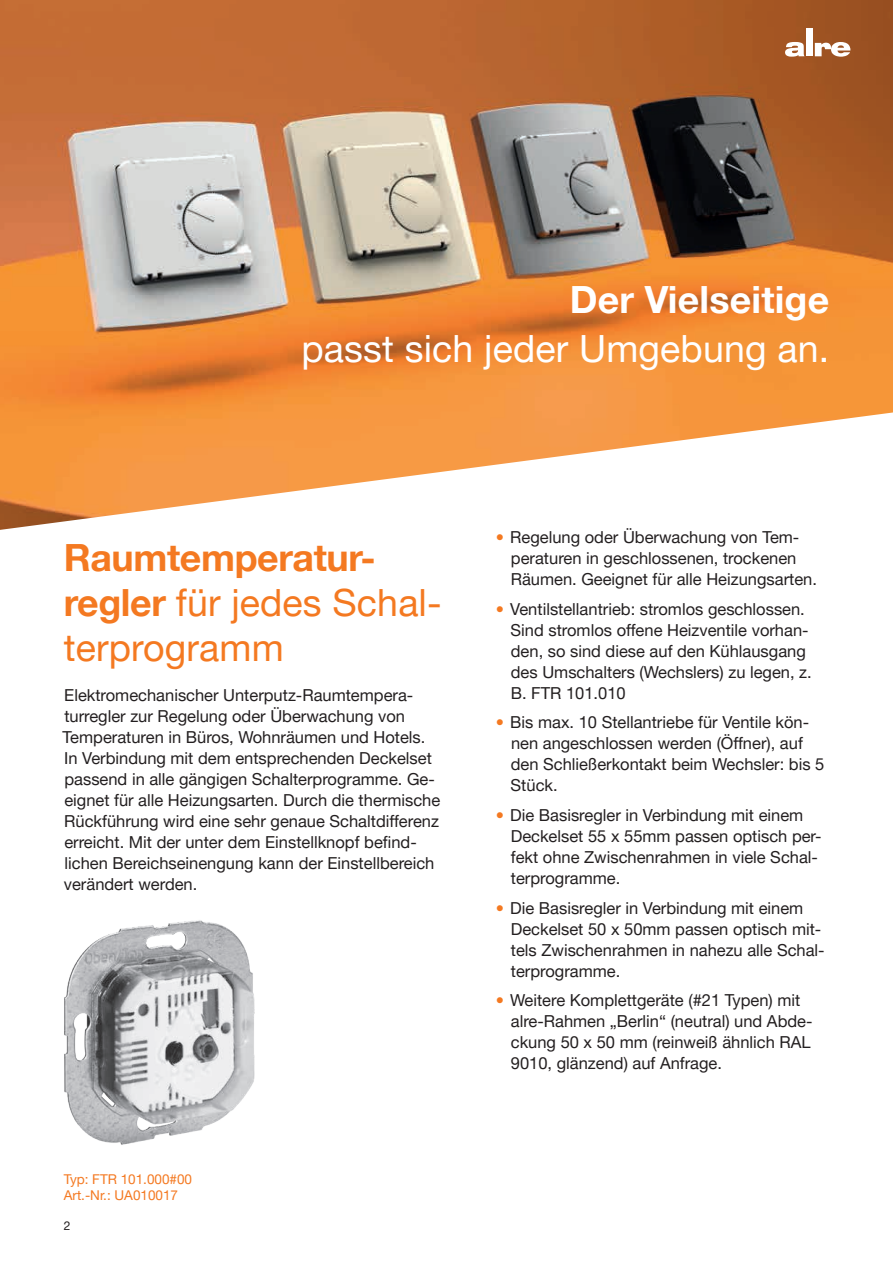
<style>
.page{position:relative;width:893px;height:1263px;background:#fff}
.page>*{position:absolute;margin:0;border:0;box-sizing:border-box;transform-origin:0 0}
.t1{font:37.5px/45px "Helvetica Neue LT Pro";letter-spacing:.005em;color:#f47921}
.t2{font:37.5px "Helvetica Neue LT Pro";letter-spacing:.005em;color:#fff}
.t3{font:700 37.5px "Helvetica Neue LT Pro";letter-spacing:.005em;color:#fff}
.t4{font:16.5px/21px "Helvetica Neue LT Pro";color:#231f20}
.t5{font:13.5px/16.2px "Helvetica Neue LT Pro";color:#f47921}
.t6{font:12px "Helvetica Neue LT Pro";color:#231f20}
.s1{font-weight:700}
.s2{color:#f47921}
</style>
<div class="page">
<img style="left:0;top:0;width:893px;height:530px">
<img style="left:64px;top:920px;width:191px;height:225px">
<svg style="left:785px;top:42px;width:19px;height:15px"></svg>
<div style="left:806px;top:28px;width:7px;height:28px;background:#fff"></div>
<svg style="left:815px;top:42px;width:35px;height:15px"></svg>
<h1 class="t3" style="left:570px;top:276px;width:261px">Der Vielseitige</h1>
<h1 class="t2" style="left:302px;top:326px;width:529px">passt sich jeder Umgebung an.</h1>
<h1 class="t1" style="left:64px;top:534px;width:379px"><span class="s1">Raumtemperatur&shy;regler</span> für jedes Schal&shy;terprogramm</h1>
<p class="t4" style="left:63px;top:684px;width:379px">Elektromechanischer Unterputz-Raumtempera&shy;turregler zur Regelung oder Überwachung von Temperaturen in Büros, Wohnräumen und Hotels.<br>In Verbindung mit dem entsprechenden Deckelset passend in alle gängigen Schalterprogramme. Ge&shy;eignet für alle Heizungsarten. Durch die thermische Rückführung wird eine sehr genaue Schaltdifferenz erreicht. Mit der unter dem Einstellknopf befind&shy;lichen Bereichseinengung kann der Einstellbereich verändert werden.</p>
<p class="t5" style="left:64px;top:1170px;width:130px">Typ: FTR 101.000#00<br>Art.-Nr.: UA010017</p>
<p class="t6" style="left:64px;top:1218px;width:8px">2</p>
<p class="t4" style="left:511px;top:527px;width:308px;text-indent:-15px"><span class="s2">•</span> Regelung oder Überwachung von Tem&shy;peraturen in geschlossenen, trockenen<br>Räumen. Geeignet für alle Heizungsarten.</p>
<p class="t4" style="left:511px;top:598px;width:303px;text-indent:-15px"><span class="s2">•</span> Ventilstellantrieb: stromlos geschlossen.<br>Sind stromlos offene Heizventile vorhan&shy;den, so sind diese auf den Kühlausgang des Umschalters (Wechslers) zu legen, z.<br>B. FTR 101.010</p>
<p class="t4" style="left:511px;top:712px;width:315px;text-indent:-15px"><span class="s2">•</span> Bis max. 10 Stellantriebe für Ventile kön&shy;nen angeschlossen werden (Öffner), auf den Schließerkontakt beim Wechsler: bis 5<br>Stück.</p>
<p class="t4" style="left:511px;top:804px;width:312px;text-indent:-15px"><span class="s2">•</span> Die Basisregler in Verbindung mit einem Deckelset 55 x 55mm passen optisch per&shy;fekt ohne Zwischenrahmen in viele Schal&shy;terprogramme.</p>
<p class="t4" style="left:511px;top:897px;width:315px;text-indent:-15px"><span class="s2">•</span> Die Basisregler in Verbindung mit einem Deckelset 50 x 50mm passen optisch mit&shy;tels Zwischenrahmen in nahezu alle Schal&shy;terprogramme.</p>
<p class="t4" style="left:511px;top:989px;width:303px;text-indent:-15px"><span class="s2">•</span> Weitere Komplettgeräte (#21 Typen) mit alre-Rahmen „Berlin“ (neutral) und Abde&shy;ckung 50 x 50 mm (reinweiß ähnlich RAL 9010, glänzend) auf Anfrage.</p>
</div>
